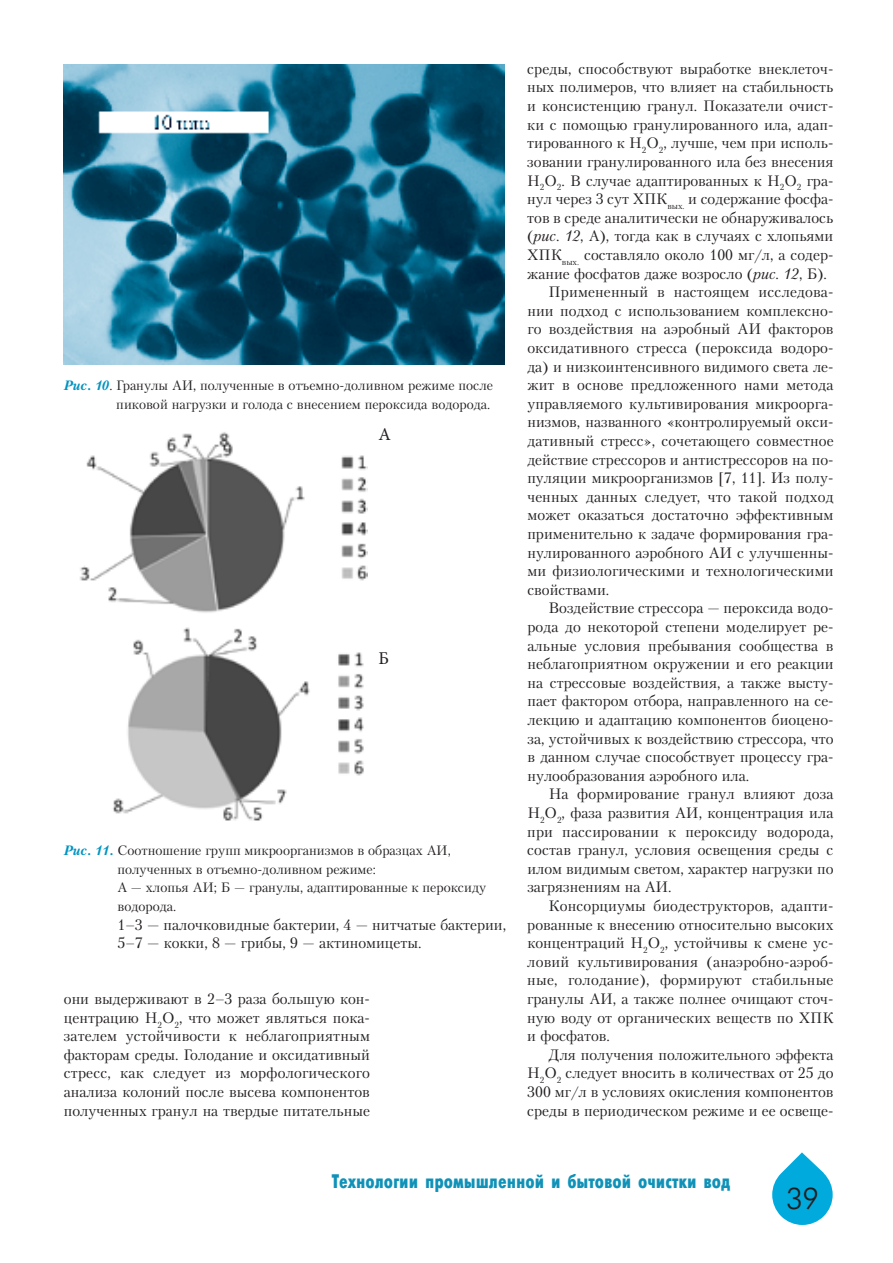
<style>
.page{position:relative;width:893px;height:1263px;background:#fff}
.page>*{position:absolute;margin:0;border:0;box-sizing:border-box;transform-origin:0 0}
.t1{font:30px "Futuris Cyrillic";color:#231f20}
.t2{font:19.5px "Futuris X Cond C";color:#1092b8}
.t3{font:18px "Minion Pro";color:#231f20}
.t4{font:15px/18.6px "Petersburg C";color:#231f20;text-align:justify}
.t5{font:13.5px/18.6px "Petersburg C";color:#231f20;text-align:right}
.s1{font-weight:700;font-style:italic;color:#0094c1}
.s2{font-style:italic}
</style>
<div class="page">
<svg style="left:772px;top:1152px;width:61px;height:73px"></svg>
<img style="left:64px;top:65px;width:441px;height:299px">
<img style="left:113px;top:627px;width:251px;height:194px">
<img style="left:80px;top:432px;width:287px;height:181px">
<p class="t5" style="left:64px;top:376px;width:431px"><span class="s1">Рис. 10</span>. Гранулы АИ, полученные в отъемно-доливном режиме после пиковой нагрузки и голода с внесением пероксида водорода.</p>
<p class="t3" style="left:378px;top:423px;width:14px">А</p>
<p class="t3" style="left:378px;top:646px;width:12px">Б</p>
<p class="t5" style="left:117px;top:841px;width:370px;text-align:left;text-indent:-54px"><span class="s1">Рис. 11.</span> Соотношение групп микроорганизмов в образцах АИ, полученных в отъемно-доливном режиме:<br>А — хлопья АИ; Б — гранулы, адаптированные к пероксиду водорода.</p>
<p class="t4" style="left:117px;top:915px;width:390px">1–3 — палочковидные бактерии, 4 — нитчатые бактерии,<br>5–7 — кокки, 8 — грибы, 9 — актиномицеты.</p>
<p class="t4" style="left:64px;top:989px;width:308px">они выдерживают в 2–3 раза большую кон&shy;центрацию H<sub>2</sub>O<sub>2</sub>, что может являться пока&shy;зателем устойчивости к неблагоприятным факторам среды. Голодание и оксидативный стресс, как следует из морфологического анализа колоний после высева компонентов полученных гранул на твердые питательные</p>
<p class="t4" style="left:527px;top:59px;width:308px">среды, способствуют выработке внеклеточ-</p>
<p class="t4" style="left:527px;top:78px;width:308px">ных полимеров, что влияет на стабильность</p>
<p class="t4" style="left:527px;top:96px;width:308px">и консистенцию гранул. Показатели очист-</p>
<p class="t4" style="left:527px;top:115px;width:308px">ки с помощью гранулированного ила, адап-</p>
<p class="t4" style="left:527px;top:134px;width:308px">тированного к H<sub>2</sub>O<sub>2</sub>, лучше, чем при исполь-</p>
<p class="t4" style="left:527px;top:152px;width:308px">зовании гранулированного ила без внесения</p>
<p class="t4" style="left:527px;top:171px;width:308px">H<sub>2</sub>O<sub>2</sub>. В случае адаптированных к H<sub>2</sub>O<sub>2</sub> гра-</p>
<p class="t4" style="left:527px;top:189px;width:308px">нул через 3 сут ХПК<sub>вых.</sub> и содержание фосфа-</p>
<p class="t4" style="left:527px;top:208px;width:308px">тов в среде аналитически не обнаруживалось</p>
<p class="t4" style="left:527px;top:227px;width:308px">(<span class="s2">рис. 12</span>, А), тогда как в случаях с хлопьями</p>
<p class="t4" style="left:527px;top:245px;width:308px">ХПК<sub>вых.</sub> составляло около 100 мг/л, а содер-</p>
<p class="t4" style="left:527px;top:264px;width:301px">жание фосфатов даже возросло (<span class="s2">рис. 12</span>, Б).</p>
<p class="t4" style="left:549px;top:282px;width:286px">Примененный в настоящем исследова-</p>
<p class="t4" style="left:527px;top:301px;width:308px">нии подход с использованием комплексно-</p>
<p class="t4" style="left:527px;top:320px;width:308px">го воздействия на аэробный АИ факторов</p>
<p class="t4" style="left:527px;top:338px;width:308px">оксидативного стресса (пероксида водоро-</p>
<p class="t4" style="left:527px;top:357px;width:308px">да) и низкоинтенсивного видимого света ле-</p>
<p class="t4" style="left:527px;top:375px;width:308px">жит в основе предложенного нами метода</p>
<p class="t4" style="left:527px;top:394px;width:308px">управляемого культивирования микроорга-</p>
<p class="t4" style="left:527px;top:413px;width:308px">низмов, названного «контролируемый окси-</p>
<p class="t4" style="left:527px;top:431px;width:308px">дативный стресс», сочетающего совместное</p>
<p class="t4" style="left:527px;top:450px;width:308px">действие стрессоров и антистрессоров на по-</p>
<p class="t4" style="left:527px;top:468px;width:308px">пуляции микроорганизмов [7, 11]. Из полу-</p>
<p class="t4" style="left:527px;top:487px;width:308px">ченных данных следует, что такой подход</p>
<p class="t4" style="left:527px;top:506px;width:308px">может оказаться достаточно эффективным</p>
<p class="t4" style="left:527px;top:524px;width:308px">применительно к задаче формирования гра-</p>
<p class="t4" style="left:527px;top:543px;width:308px">нулированного аэробного АИ с улучшенны-</p>
<p class="t4" style="left:527px;top:561px;width:308px">ми физиологическими и технологическими</p>
<p class="t4" style="left:527px;top:580px;width:83px">свойствами.</p>
<p class="t4" style="left:549px;top:599px;width:286px">Воздействие стрессора — пероксида водо-</p>
<p class="t4" style="left:527px;top:617px;width:308px">рода до некоторой степени моделирует ре-</p>
<p class="t4" style="left:527px;top:636px;width:308px">альные условия пребывания сообщества в</p>
<p class="t4" style="left:527px;top:654px;width:308px">неблагоприятном окружении и его реакции</p>
<p class="t4" style="left:527px;top:673px;width:308px">на стрессовые воздействия, а также высту-</p>
<p class="t4" style="left:527px;top:692px;width:308px">пает фактором отбора, направленного на се-</p>
<p class="t4" style="left:527px;top:710px;width:308px">лекцию и адаптацию компонентов биоцено-</p>
<p class="t4" style="left:527px;top:729px;width:308px">за, устойчивых к воздействию стрессора, что</p>
<p class="t4" style="left:527px;top:747px;width:308px">в данном случае способствует процессу гра-</p>
<p class="t4" style="left:527px;top:766px;width:223px">нулообразования аэробного ила.</p>
<p class="t4" style="left:549px;top:785px;width:286px">На формирование гранул влияют доза</p>
<p class="t4" style="left:527px;top:803px;width:307px">H<sub>2</sub>O<sub>2</sub>, фаза развития АИ, концентрация ила</p>
<p class="t4" style="left:527px;top:822px;width:308px">при пассировании к пероксиду водорода,</p>
<p class="t4" style="left:527px;top:840px;width:308px">состав гранул, условия освещения среды с</p>
<p class="t4" style="left:527px;top:859px;width:308px">илом видимым светом, характер нагрузки по</p>
<p class="t4" style="left:527px;top:878px;width:146px">загрязнениям на АИ.</p>
<p class="t4" style="left:549px;top:896px;width:286px">Консорциумы биодеструкторов, адапти-</p>
<p class="t4" style="left:527px;top:915px;width:308px">рованные к внесению относительно высоких</p>
<p class="t4" style="left:527px;top:933px;width:308px">концентраций H<sub>2</sub>O<sub>2</sub>, устойчивы к смене ус-</p>
<p class="t4" style="left:527px;top:952px;width:308px">ловий культивирования (анаэробно-аэроб-</p>
<p class="t4" style="left:527px;top:971px;width:308px">ные, голодание), формируют стабильные</p>
<p class="t4" style="left:527px;top:989px;width:308px">гранулы АИ, а также полнее очищают сточ-</p>
<p class="t4" style="left:527px;top:1008px;width:308px">ную воду от органических веществ по ХПК</p>
<p class="t4" style="left:527px;top:1026px;width:84px">и фосфатов.</p>
<p class="t4" style="left:549px;top:1045px;width:286px">Для получения положительного эффекта</p>
<p class="t4" style="left:527px;top:1064px;width:308px">H<sub>2</sub>O<sub>2</sub> следует вносить в количествах от 25 до</p>
<p class="t4" style="left:527px;top:1082px;width:308px">300 мг/л в условиях окисления компонентов</p>
<p class="t4" style="left:527px;top:1101px;width:308px">среды в периодическом режиме и ее освеще-</p>
<h2 class="t2" style="left:332px;top:1170px;width:400px">Технологии промышленной и бытовой очистки вод</h2>
<h1 class="t1" style="left:786px;top:1183px;width:34px">39</h1>
</div>
